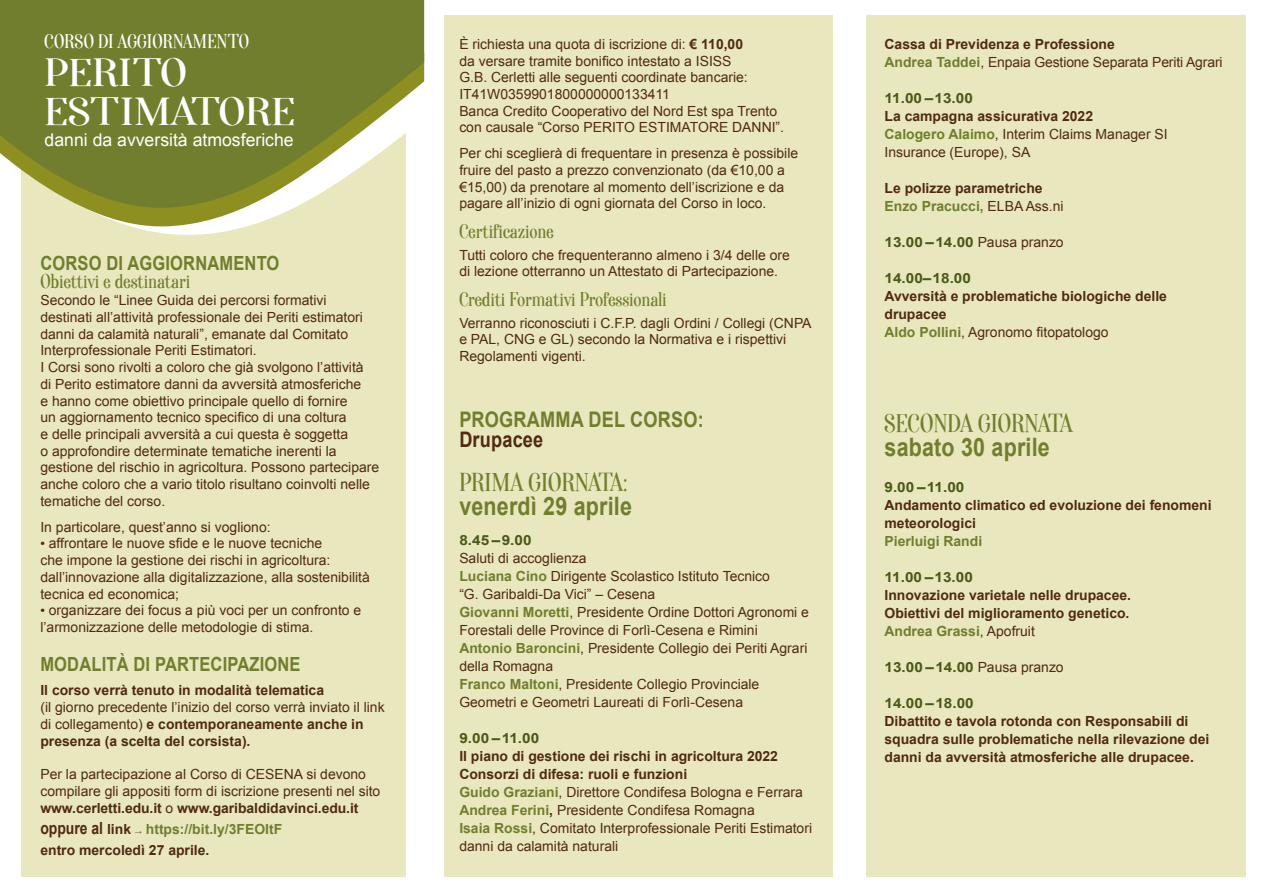
<style>
.page{position:relative;width:1263px;height:893px;background:#fff}
.page>*{position:absolute;margin:0;border:0;box-sizing:border-box;transform-origin:0 0}
.t1{font:38.55px/38.5px "Afterglow";letter-spacing:.025em;color:#fff}
.t2{font:25.35px "Afterglow";letter-spacing:.03em;color:#707e2d;scale:.77 1}
.t3{font:700 25.35px "Arial";letter-spacing:.01em;color:#707e2d;scale:.85 1}
.t4{font:700 21.45px "Arial";letter-spacing:.01em;color:#707e2d;scale:.85 1}
.t5{font:700 21.45px "Arial";letter-spacing:.01em;color:#502a12;scale:.85 1}
.t6{font:19.5px "Afterglow";letter-spacing:.03em;color:#707e2d;scale:.77 1}
.t7{font:700 19.5px "Arial";letter-spacing:.01em;color:#707e2d;scale:.85 1}
.t8{font:19.5px "Afterglow";letter-spacing:.03em;color:#fff;scale:.77 1}
.t9{font:17.7px "Arial";color:#fff}
.t10{font:13.95px/16.8px "Arial";color:#502a12}
.t11{font:700 13.95px/18px "Arial";color:#502a12}
.t12{font:700 13.95px "Arial";color:#4a5917;scale:1.1 1}
.t13{font:700 13.95px "Arial";color:#707e2d}
.s1{font-family:"Sukhumvit Set";font-weight:700}
.s2{font-weight:700}
.s3{font-size:16.8px}
.s4{font-size:7.05px}
.s5{color:#707e2d}
.s6{font-weight:700;color:#707e2d}
.s7{font-weight:400}
.s8{font-weight:400;color:#502a12}
</style>
<div class="page">
<div style="left:21px;top:15px;width:384px;height:862px;background:#e9e7be"></div>
<svg style="left:130px;top:7px;width:295px;height:228px"></svg>
<svg style="left:85px;top:208px;width:339px;height:18px"></svg>
<div style="left:866px;top:15px;width:380px;height:862px;background:#e9e7be"></div>
<div style="left:444px;top:15px;width:388px;height:862px;background:#e9e7be"></div>
<svg style="left:0;top:0;width:424px;height:208px;background:#859046"></svg>
<h3 class="t8" style="left:45px;top:30px;width:266px">CORSO DI AGGIORNAMENTO</h3>
<h1 class="t1" style="left:45px;top:54px;width:251px">PERITO<br>ESTIMATORE</h1>
<p class="t9" style="left:45px;top:128px;width:251px">danni da avversità atmosferiche</p>
<h3 class="t7" style="left:40px;top:250px;width:283px">CORSO DI AGGIORNAMENTO</h3>
<h3 class="t6" style="left:40px;top:270px;width:196px">Obiettivi e destinatari</h3>
<p class="t10" style="left:40px;top:292px;width:340px">Secondo le “Linee Guida dei percorsi formativi destinati all’attività professionale dei Periti estimatori danni da calamità naturali”, emanate dal Comitato Interprofessionale Periti Estimatori.<br>I Corsi sono rivolti a coloro che già svolgono l’attività<br>di Perito estimatore danni da avversità atmosferiche<br>e hanno come obiettivo principale quello di fornire<br>un aggiornamento tecnico specifico di una coltura<br>e delle principali avversità a cui questa è soggetta<br>o approfondire determinate tematiche inerenti la gestione del rischio in agricoltura. Possono partecipare anche coloro che a vario titolo risultano coinvolti nelle tematiche del corso.</p>
<p class="t10" style="left:40px;top:518px;width:232px">In particolare, quest’anno si vogliono:</p>
<p class="t10" style="left:40px;top:535px;width:331px"><span class="s1">•</span> affrontare le nuove sfide e le nuove tecniche<br>che impone la gestione dei rischi in agricoltura: dall’innovazione alla digitalizzazione, alla sostenibilità tecnica ed economica;</p>
<p class="t10" style="left:40px;top:602px;width:322px"><span class="s1">•</span> organizzare dei focus a più voci per un confronto e l’armonizzazione delle metodologie di stima.</p>
<h3 class="t7" style="left:40px;top:651px;width:308px">MODALITÀ DI PARTECIPAZIONE</h3>
<p class="t11" style="left:40px;top:682px;width:285px">Il corso verrà tenuto in modalità telematica</p>
<p class="t10" style="left:40px;top:699px;width:346px">(il giorno precedente l’inizio del corso verrà inviato il link di collegamento) <span class="s2">e contemporaneamente anche in presenza (a scelta del corsista).</span></p>
<p class="t10" style="left:40px;top:766px;width:341px">Per la partecipazione al Corso di CESENA si devono compilare gli appositi form di iscrizione presenti nel sito <span class="s2">www.cerletti.edu.it</span> o <span class="s2">www.garibaldidavinci.edu.it</span></p>
<p class="t11" style="left:40px;top:819px;width:243px;line-height:21px"><span class="s3">oppure al</span> link <span class="s4">→</span> <span class="s5">https://bit.ly/3FEOItF </span>entro mercoledì 27 aprile.</p>
<p class="t10" style="left:459px;top:36px;width:326px">È richiesta una quota di iscrizione di: <span class="s2">€ 110,00<br></span>da versare tramite bonifico intestato a ISISS<br>G.B. Cerletti alle seguenti coordinate bancarie:<br>IT41W0359901800000000133411<br>Banca Credito Cooperativo del Nord Est spa Trento con causale “Corso PERITO ESTIMATORE DANNI”.</p>
<p class="t10" style="left:459px;top:145px;width:340px">Per chi sceglierà di frequentare in presenza è possibile fruire del pasto a prezzo convenzionato (da €10,00 a €15,00) da prenotare al momento dell’iscrizione e da pagare all’inizio di ogni giornata del Corso in loco.</p>
<h3 class="t6" style="left:459px;top:220px;width:124px">Certificazione</h3>
<p class="t10" style="left:459px;top:247px;width:332px">Tutti coloro che frequenteranno almeno i 3/4 delle ore di lezione otterranno un Attestato di Partecipazione.</p>
<h3 class="t6" style="left:459px;top:288px;width:270px">Crediti Formativi Professionali</h3>
<p class="t10" style="left:459px;top:315px;width:354px">Verranno riconosciuti i C.F.P. dagli Ordini / Collegi (CNPA e PAL, CNG e GL) secondo la Normativa e i rispettivi<br>Regolamenti vigenti.</p>
<h3 class="t4" style="left:459px;top:405px;width:289px">PROGRAMMA DEL CORSO:</h3>
<h3 class="t5" style="left:459px;top:425px;width:100px">Drupacee</h3>
<h2 class="t2" style="left:459px;top:468px;width:220px">PRIMA GIORNATA:</h2>
<h2 class="t3" style="left:459px;top:489px;width:205px">venerdì 29 aprile</h2>
<p class="t12" style="left:459px;top:531px;width:67px">8.45 – 9.00</p>
<p class="t10" style="left:459px;top:549px;width:351px;line-height:18px">Saluti di accoglienza<br><span class="s6">Luciana Cino</span> Dirigente Scolastico Istituto Tecnico<br>“G. Garibaldi-Da Vici” – Cesena<br><span class="s6">Giovanni Moretti</span>, Presidente Ordine Dottori Agronomi e Forestali delle Province di Forlì-Cesena e Rimini <span class="s6">Antonio Baroncini</span>, Presidente Collegio dei Periti Agrari della Romagna<br><span class="s6">Franco Maltoni</span>, Presidente Collegio Provinciale Geometri e Geometri Laureati di Forlì-Cesena</p>
<p class="t12" style="left:459px;top:729px;width:74px">9.00 – 11.00</p>
<p class="t10" style="left:459px;top:747px;width:354px;line-height:18px"><span class="s2">Il piano di gestione dei rischi in agricoltura 2022<br>Consorzi di difesa: ruoli e funzioni<br></span><span class="s6">Guido Graziani</span>, Direttore Condifesa Bologna e Ferrara <span class="s6">Andrea Ferini</span><span class="s2">,</span> Presidente Condifesa Romagna<br><span class="s6">Isaia Rossi</span>, Comitato Interprofessionale Periti Estimatori danni da calamità naturali</p>
<p class="t10" style="left:884px;top:35px;width:340px;line-height:18px"><span class="s2">Cassa di Previdenza e Professione<br></span><span class="s6">Andrea Taddei</span>, Enpaia Gestione Separata Periti Agrari</p>
<p class="t12" style="left:884px;top:89px;width:82px">11.00 – 13.00</p>
<p class="t10" style="left:884px;top:107px;width:285px;line-height:18px"><span class="s2">La campagna assicurativa 2022<br></span><span class="s6">Calogero Alaimo</span>, Interim Claims Manager SI<br>Insurance (Europe), SA</p>
<p class="t11" style="left:884px;top:179px;width:181px">Le polizze parametriche<br><span class="s5">Enzo Pracucci,</span> <span class="s7">ELBA Ass.ni</span></p>
<p class="t12" style="left:884px;top:233px;width:164px">13.00 – 14.00 <span class="s8">Pausa pranzo</span></p>
<p class="t12" style="left:884px;top:269px;width:80px">14.00– 18.00</p>
<p class="t11" style="left:884px;top:287px;width:284px">Avversità e problematiche biologiche delle drupacee<br><span class="s5">Aldo Pollini</span><span class="s7">, Agronomo fitopatologo</span></p>
<h2 class="t2" style="left:884px;top:409px;width:245px">SECONDA GIORNATA</h2>
<h2 class="t3" style="left:884px;top:430px;width:196px">sabato 30 aprile</h2>
<p class="t12" style="left:884px;top:477px;width:74px">9.00 – 11.00</p>
<p class="t11" style="left:884px;top:496px;width:329px">Andamento climatico ed evoluzione dei fenomeni meteorologici</p>
<p class="t13" style="left:884px;top:531px;width:99px">Pierluigi Randi</p>
<p class="t12" style="left:884px;top:567px;width:82px">11.00 – 13.00</p>
<p class="t11" style="left:884px;top:586px;width:248px;text-align:justify">Innovazione varietale nelle drupacee.<br>Obiettivi del miglioramento genetico.<br><span class="s5">Andrea Grassi</span><span class="s7">, Apofruit</span></p>
<p class="t12" style="left:884px;top:657px;width:164px">13.00 – 14.00 <span class="s8">Pausa pranzo</span></p>
<p class="t12" style="left:884px;top:693px;width:83px">14.00 – 18.00</p>
<p class="t11" style="left:884px;top:712px;width:326px">Dibattito e tavola rotonda con Responsabili di squadra sulle problematiche nella rilevazione dei danni da avversità atmosferiche alle drupacee.</p>
</div>
